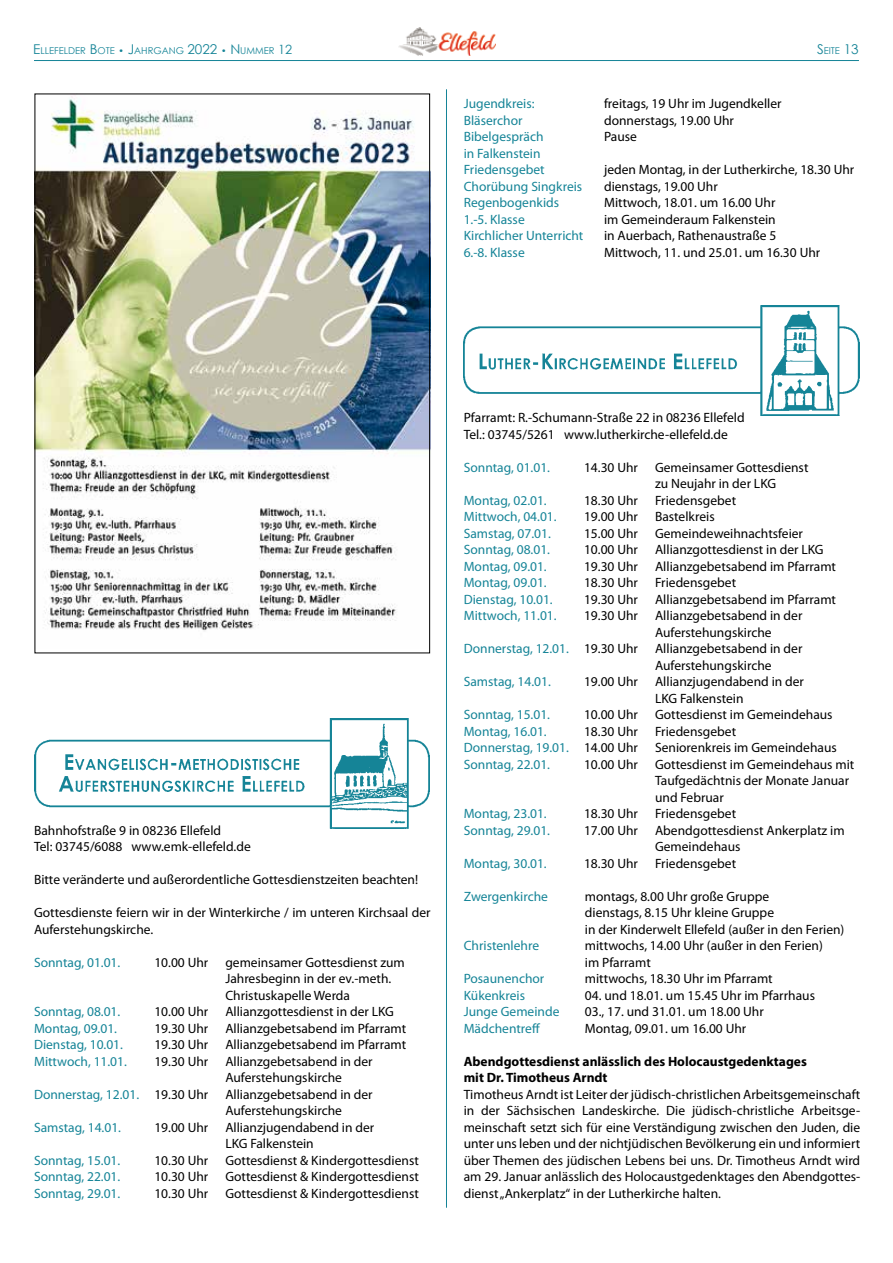
<style>
.page{position:relative;width:893px;height:1263px;background:#fff}
.page>*{position:absolute;margin:0;border:0;box-sizing:border-box;transform-origin:0 0}
.t1{font:13.5px/16.5px "Myriad Pro";color:#000}
.t2{font:13.5px/16.5px "Myriad Pro";color:#158497}
.t3{font:700 13.5px/16.5px "Myriad Pro";color:#000}
.t4{font:9.45px "Century Gothic";color:#158497}
.s1{font-size:13.5px}
.s2{font-size:9px}
.s3{font-size:12.75px}
.s4{color:#000}
</style>
<div class="page">
<img style="left:399px;top:28px;width:97px;height:28px">
<hr style="left:34px;top:60px;width:825px;height:1px;background:#158497">
<hr style="left:446px;top:89px;width:1px;height:1119px;background:#158497">
<img style="left:34px;top:719px;width:395px;height:110px">
<img style="left:464px;top:305px;width:395px;height:110px">
<img style="left:37px;top:96px;width:391px;height:535px">
<p class="t4" style="left:33px;top:44px;width:261px"><span class="s1">E</span>LLEFELDER <span class="s1">B</span>OTE <span class="s2">•</span> <span class="s1">J</span>AHRGANG <span class="s1">2022</span> <span class="s2">•</span> <span class="s1">N</span> UMMER <span class="s3">12</span></p>
<p class="t4" style="left:817px;top:44px;width:43px"><span class="s1">S</span>EITE <span class="s1">13</span></p>
<p class="t2" style="left:464px;top:95px;width:72px">Jugendkreis:</p>
<p class="t1" style="left:604px;top:95px;width:179px">freitags, 19 Uhr im Jugendkeller</p>
<p class="t2" style="left:464px;top:112px;width:60px">Bläserchor</p>
<p class="t1" style="left:604px;top:112px;width:131px">donnerstags, 19.00 Uhr</p>
<p class="t2" style="left:464px;top:128px;width:81px">Bibelgespräch in Falkenstein</p>
<p class="t1" style="left:604px;top:128px;width:34px">Pause</p>
<p class="t2" style="left:464px;top:161px;width:83px">Friedensgebet</p>
<p class="t1" style="left:604px;top:161px;width:252px">jeden Montag, in der Lutherkirche, 18.30 Uhr</p>
<p class="t2" style="left:464px;top:178px;width:120px">Chorübung Singkreis</p>
<p class="t1" style="left:604px;top:178px;width:115px">dienstags, 19.00 Uhr</p>
<p class="t2" style="left:464px;top:194px;width:97px">Regenbogenkids</p>
<p class="t1" style="left:604px;top:194px;width:173px">Mittwoch, 18.01. um 16.00 Uhr</p>
<p class="t2" style="left:464px;top:211px;width:63px">1.-5. Klasse</p>
<p class="t1" style="left:604px;top:211px;width:173px">im Gemeinderaum Falkenstein</p>
<p class="t2" style="left:464px;top:227px;width:121px">Kirchlicher Unterricht</p>
<p class="t1" style="left:604px;top:227px;width:174px">in Auerbach, Rathenaustraße 5</p>
<p class="t2" style="left:464px;top:244px;width:63px">6.-8. Klasse</p>
<p class="t1" style="left:604px;top:244px;width:218px">Mittwoch, 11. und 25.01. um 16.30 Uhr</p>
<p class="t1" style="left:34px;top:822px;width:218px">Bahnhofstraße 9 in 08236 Ellefeld<br>Tel: 03745/6088 www.emk-ellefeld.de</p>
<p class="t1" style="left:34px;top:871px;width:386px">Bitte veränderte und außerordentliche Gottesdienstzeiten beachten!</p>
<p class="t1" style="left:34px;top:904px;width:398px">Gottesdienste feiern wir in der Winterkirche / im unteren Kirchsaal der<br>Auferstehungskirche.</p>
<p class="t2" style="left:34px;top:954px;width:88px">Sonntag, 01.01.</p>
<p class="t1" style="left:154px;top:954px;width:55px">10.00 Uhr</p>
<p class="t1" style="left:225px;top:954px;width:181px">gemeinsamer Gottesdienst zum<br>Jahresbeginn in der ev.-meth.<br>Christuskapelle Werda</p>
<p class="t2" style="left:34px;top:1003px;width:88px">Sonntag, 08.01.</p>
<p class="t1" style="left:154px;top:1003px;width:55px">10.00 Uhr</p>
<p class="t1" style="left:225px;top:1003px;width:170px">Allianzgottesdienst in der LKG</p>
<p class="t2" style="left:34px;top:1019px;width:85px">Montag, 09.01.</p>
<p class="t1" style="left:154px;top:1019px;width:55px">19.30 Uhr</p>
<p class="t1" style="left:225px;top:1019px;width:182px">Allianzgebetsabend im Pfarramt</p>
<p class="t2" style="left:34px;top:1036px;width:91px">Dienstag, 10.01.</p>
<p class="t1" style="left:154px;top:1036px;width:55px">19.30 Uhr</p>
<p class="t1" style="left:225px;top:1036px;width:182px">Allianzgebetsabend im Pfarramt</p>
<p class="t2" style="left:34px;top:1052px;width:94px">Mittwoch, 11.01.</p>
<p class="t1" style="left:154px;top:1052px;width:55px">19.30 Uhr</p>
<p class="t1" style="left:225px;top:1052px;width:149px">Allianzgebetsabend in der<br>Auferstehungskirche</p>
<p class="t2" style="left:34px;top:1085px;width:176px">Donnerstag, 12.01. <span class="s4">19.30 Uhr</span></p>
<p class="t1" style="left:225px;top:1085px;width:149px">Allianzgebetsabend in der<br>Auferstehungskirche</p>
<p class="t2" style="left:34px;top:1118px;width:89px">Samstag, 14.01.</p>
<p class="t1" style="left:154px;top:1118px;width:55px">19.00 Uhr</p>
<p class="t1" style="left:225px;top:1118px;width:150px">Allianzjugendabend in der<br>LKG Falkenstein</p>
<p class="t2" style="left:34px;top:1151px;width:88px">Sonntag, 15.01.</p>
<p class="t1" style="left:154px;top:1151px;width:55px">10.30 Uhr</p>
<p class="t1" style="left:225px;top:1151px;width:195px">Gottesdienst &amp; Kindergottesdienst</p>
<p class="t2" style="left:34px;top:1168px;width:88px">Sonntag, 22.01.</p>
<p class="t1" style="left:154px;top:1168px;width:55px">10.30 Uhr</p>
<p class="t1" style="left:225px;top:1168px;width:195px">Gottesdienst &amp; Kindergottesdienst</p>
<p class="t2" style="left:34px;top:1184px;width:88px">Sonntag, 29.01.</p>
<p class="t1" style="left:154px;top:1184px;width:55px">10.30 Uhr</p>
<p class="t1" style="left:225px;top:1184px;width:195px">Gottesdienst &amp; Kindergottesdienst</p>
<p class="t1" style="left:464px;top:409px;width:282px">Pfarramt: R.-Schumann-Straße 22 in 08236 Ellefeld<br>Tel.: 03745/5261 www.lutherkirche-ellefeld.de</p>
<p class="t2" style="left:464px;top:459px;width:88px">Sonntag, 01.01.</p>
<p class="t1" style="left:584px;top:459px;width:55px">14.30 Uhr</p>
<p class="t1" style="left:655px;top:459px;width:155px">Gemeinsamer Gottesdienst zu Neujahr in der LKG</p>
<p class="t2" style="left:464px;top:492px;width:85px">Montag, 02.01.</p>
<p class="t1" style="left:584px;top:492px;width:55px">18.30 Uhr</p>
<p class="t1" style="left:655px;top:492px;width:83px">Friedensgebet</p>
<p class="t2" style="left:464px;top:508px;width:94px">Mittwoch, 04.01.</p>
<p class="t1" style="left:584px;top:508px;width:55px">19.00 Uhr</p>
<p class="t1" style="left:655px;top:508px;width:61px">Bastelkreis</p>
<p class="t2" style="left:464px;top:525px;width:89px">Samstag, 07.01.</p>
<p class="t1" style="left:584px;top:525px;width:55px">15.00 Uhr</p>
<p class="t1" style="left:655px;top:525px;width:149px">Gemeindeweihnachtsfeier</p>
<p class="t2" style="left:464px;top:541px;width:88px">Sonntag, 08.01.</p>
<p class="t1" style="left:584px;top:541px;width:55px">10.00 Uhr</p>
<p class="t1" style="left:655px;top:541px;width:170px">Allianzgottesdienst in der LKG</p>
<p class="t2" style="left:464px;top:558px;width:85px">Montag, 09.01.</p>
<p class="t1" style="left:584px;top:558px;width:55px">19.30 Uhr</p>
<p class="t1" style="left:655px;top:558px;width:182px">Allianzgebetsabend im Pfarramt</p>
<p class="t2" style="left:464px;top:574px;width:85px">Montag, 09.01.</p>
<p class="t1" style="left:584px;top:574px;width:55px">18.30 Uhr</p>
<p class="t1" style="left:655px;top:574px;width:83px">Friedensgebet</p>
<p class="t2" style="left:464px;top:590px;width:91px">Dienstag, 10.01.</p>
<p class="t1" style="left:584px;top:590px;width:55px">19.30 Uhr</p>
<p class="t1" style="left:655px;top:590px;width:182px">Allianzgebetsabend im Pfarramt</p>
<p class="t2" style="left:464px;top:607px;width:94px">Mittwoch, 11.01.</p>
<p class="t1" style="left:584px;top:607px;width:55px">19.30 Uhr</p>
<p class="t1" style="left:655px;top:607px;width:149px">Allianzgebetsabend in der<br>Auferstehungskirche</p>
<p class="t2" style="left:464px;top:640px;width:176px">Donnerstag, 12.01. <span class="s4">19.30 Uhr</span></p>
<p class="t1" style="left:655px;top:640px;width:149px">Allianzgebetsabend in der<br>Auferstehungskirche</p>
<p class="t2" style="left:464px;top:673px;width:89px">Samstag, 14.01.</p>
<p class="t1" style="left:584px;top:673px;width:55px">19.00 Uhr</p>
<p class="t1" style="left:655px;top:673px;width:150px">Allianzjugendabend in der<br>LKG Falkenstein</p>
<p class="t2" style="left:464px;top:706px;width:88px">Sonntag, 15.01.</p>
<p class="t1" style="left:584px;top:706px;width:55px">10.00 Uhr</p>
<p class="t1" style="left:655px;top:706px;width:179px">Gottesdienst im Gemeindehaus</p>
<p class="t2" style="left:464px;top:722px;width:85px">Montag, 16.01.</p>
<p class="t1" style="left:584px;top:722px;width:55px">18.30 Uhr</p>
<p class="t1" style="left:655px;top:722px;width:83px">Friedensgebet</p>
<p class="t2" style="left:464px;top:739px;width:176px">Donnerstag, 19.01. <span class="s4">14.00 Uhr</span></p>
<p class="t1" style="left:655px;top:739px;width:183px">Seniorenkreis im Gemeindehaus</p>
<p class="t2" style="left:464px;top:755px;width:88px">Sonntag, 22.01.</p>
<p class="t1" style="left:584px;top:755px;width:55px">10.00 Uhr</p>
<p class="t1" style="left:655px;top:755px;width:201px">Gottesdienst im Gemeindehaus mit<br>Taufgedächtnis der Monate Januar und Februar</p>
<p class="t2" style="left:464px;top:805px;width:85px">Montag, 23.01.</p>
<p class="t1" style="left:584px;top:805px;width:55px">18.30 Uhr</p>
<p class="t1" style="left:655px;top:805px;width:83px">Friedensgebet</p>
<p class="t2" style="left:464px;top:821px;width:88px">Sonntag, 29.01.</p>
<p class="t1" style="left:584px;top:821px;width:55px">17.00 Uhr</p>
<p class="t1" style="left:655px;top:821px;width:191px">Abendgottesdienst Ankerplatz im<br>Gemeindehaus</p>
<p class="t2" style="left:464px;top:854px;width:85px">Montag, 30.01.</p>
<p class="t1" style="left:584px;top:854px;width:55px">18.30 Uhr</p>
<p class="t1" style="left:655px;top:854px;width:83px">Friedensgebet</p>
<p class="t2" style="left:464px;top:887px;width:86px">Zwergenkirche</p>
<p class="t1" style="left:585px;top:887px;width:261px">montags, 8.00 Uhr große Gruppe<br>dienstags, 8.15 Uhr kleine Gruppe<br>in der Kinderwelt Ellefeld (außer in den Ferien)</p>
<p class="t2" style="left:464px;top:937px;width:77px">Christenlehre</p>
<p class="t1" style="left:585px;top:937px;width:240px">mittwochs, 14.00 Uhr (außer in den Ferien) im Pfarramt</p>
<p class="t2" style="left:464px;top:970px;width:82px">Posaunenchor</p>
<p class="t1" style="left:585px;top:970px;width:189px">mittwochs, 18.30 Uhr im Pfarramt</p>
<p class="t2" style="left:464px;top:986px;width:63px">Kükenkreis</p>
<p class="t1" style="left:585px;top:986px;width:232px">04. und 18.01. um 15.45 Uhr im Pfarrhaus</p>
<p class="t2" style="left:464px;top:1003px;width:97px">Junge Gemeinde</p>
<p class="t1" style="left:585px;top:1003px;width:180px">03., 17. und 31.01. um 18.00 Uhr</p>
<p class="t2" style="left:464px;top:1019px;width:78px">Mädchentreff</p>
<p class="t1" style="left:585px;top:1019px;width:163px">Montag, 09.01. um 16.00 Uhr</p>
<p class="t3" style="left:464px;top:1052px;width:345px">Abendgottesdienst anlässlich des Holocaustgedenktages mit Dr. Timotheus Arndt</p>
<p class="t1" style="left:464px;top:1085px;width:398px;text-align:justify">Timotheus Arndt ist Leiter der jüdisch-christlichen Arbeitsgemeinschaft in der Sächsischen Landeskirche. Die jüdisch-christliche Arbeitsge&shy;meinschaft setzt sich für eine Verständigung zwischen den Juden, die unter uns leben und der nichtjüdischen Bevölkerung ein und informiert über Themen des jüdischen Lebens bei uns. Dr. Timotheus Arndt wird am 29. Januar anlässlich des Holocaustgedenktages den Abendgottes&shy;dienst „Ankerplatz“ in der Lutherkirche halten.</p>
</div>
